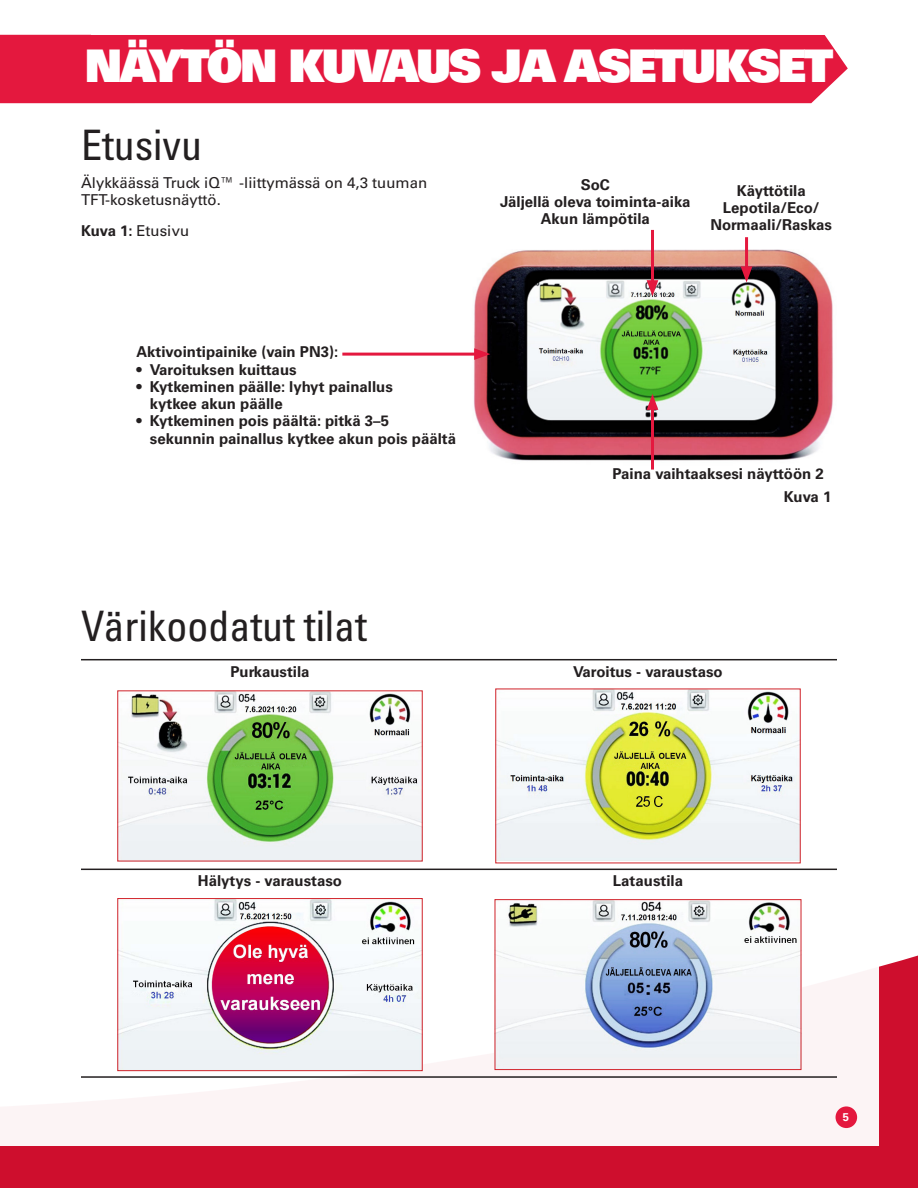
<style>
.page{position:relative;width:918px;height:1188px;background:#fff}
.page>*{position:absolute;margin:0;border:0;box-sizing:border-box;transform-origin:0 0}
.t1{font:45px "Univers LT Pro 85 X Black";letter-spacing:-.05em;color:#fff}
.Labels{font:condensed 42px "Univers LT Pro";color:#231f20}
.Labels-2{font:700 15px/17.2px "Univers LT Pro 65";color:#231f20}
.Labels-3{font:15px/17.2px "Univers LT Pro 55 Roman";color:#231f20}
.t2{font:700 11.25px "Univers LT Pro 65";color:#fff}
.s1{font-family:"Univers LT Pro 65";font-weight:700}
</style>
<div class="page">
<div style="left:0;top:955px;width:918px;height:233px;background:#ce0e2d"></div>
<div style="left:0;top:857px;width:879px;height:289px;background:#fff"></div>
<div style="left:135px;top:35px;width:713px;height:68px;background:#e4183e"></div>
<div style="left:0;top:35px;width:135px;height:68px;background:#e4183e"></div>
<img style="left:468px;top:249px;width:365px;height:212px">
<hr style="left:342px;top:353px;width:138px;height:3px;background:#e4183e">
<svg style="left:474px;top:348px;width:16px;height:12px"></svg>
<hr style="left:651px;top:230px;width:3px;height:56px;background:#e4183e">
<svg style="left:647px;top:280px;width:11px;height:16px"></svg>
<hr style="left:745px;top:237px;width:3px;height:35px;background:#e4183e">
<svg style="left:741px;top:266px;width:11px;height:17px"></svg>
<hr style="left:651px;top:404px;width:3px;height:66px;background:#e4183e">
<svg style="left:647px;top:394px;width:11px;height:16px"></svg>
<hr style="left:81px;top:659px;width:378px;height:1px;background:#231f20">
<hr style="left:459px;top:659px;width:378px;height:1px;background:#231f20">
<hr style="left:81px;top:869px;width:378px;height:1px;background:#231f20">
<hr style="left:459px;top:869px;width:378px;height:1px;background:#231f20">
<hr style="left:81px;top:1076px;width:378px;height:2px;background:#231f20">
<hr style="left:459px;top:1076px;width:378px;height:2px;background:#231f20">
<img style="left:119px;top:692px;width:302px;height:167px">
<div style="left:117px;top:690px;width:306px;height:171px;border:1px solid #d1232a"></div>
<img style="left:497px;top:691px;width:302px;height:169px">
<div style="left:495px;top:689px;width:306px;height:174px;border:1px solid #d1232a"></div>
<img style="left:119px;top:900px;width:302px;height:169px">
<div style="left:117px;top:898px;width:306px;height:173px;border:1px solid #d1232a"></div>
<img style="left:497px;top:901px;width:302px;height:167px">
<div style="left:495px;top:899px;width:306px;height:171px;border:1px solid #d1232a"></div>
<div style="left:836px;top:1106px;width:21px;height:22px;background:#e4183e;border-radius:50%"></div>
<p class="t1" style="left:85px;top:36px;width:750px">NÄYTÖN KUVAUS JA ASETUKSET</p>
<p class="Labels" style="left:81px;top:118px;width:123px">Etusivu</p>
<p class="Labels-3" style="left:81px;top:173px;width:348px">Älykkäässä Truck iQ™ -liittymässä on 4,3 tuuman<br>TFT-kosketusnäyttö.</p>
<p class="Labels-3" style="left:81px;top:221px;width:110px"><span class="s1">Kuva 1:</span> Etusivu</p>
<p class="Labels-2" style="left:136px;top:343px;width:203px">Aktivointipainike (vain PN3):</p>
<p class="Labels-2" style="left:136px;top:360px;width:162px">• Varoituksen kuittaus</p>
<p class="Labels-2" style="left:150px;top:377px;width:244px;text-indent:-14px">• Kytkeminen päälle: lyhyt painallus kytkee akun päälle</p>
<p class="Labels-2" style="left:150px;top:412px;width:308px;text-indent:-14px">• Kytkeminen pois päältä: pitkä 3–5 sekunnin painallus kytkee akun pois päältä</p>
<p class="Labels" style="left:81px;top:600px;width:287px">Värikoodatut tilat</p>
<p class="Labels-2" style="left:581px;top:175px;width:31px">SoC</p>
<p class="Labels-2" style="left:500px;top:192px;width:192px">Jäljellä oleva toiminta-aika</p>
<p class="Labels-2" style="left:541px;top:209px;width:111px">Akun lämpötila</p>
<p class="Labels-2" style="left:710px;top:181px;width:123px;text-align:center">Käyttötila<br>Lepotila/Eco/<br>Normaali/Raskas</p>
<p class="Labels-2" style="left:613px;top:464px;width:213px">Paina vaihtaaksesi näyttöön 2</p>
<p class="Labels-2" style="left:784px;top:487px;width:49px">Kuva 1</p>
<p class="Labels-2" style="left:230px;top:662px;width:81px">Purkaustila</p>
<p class="Labels-2" style="left:573px;top:662px;width:151px">Varoitus - varaustaso</p>
<p class="Labels-2" style="left:198px;top:872px;width:146px">Hälytys - varaustaso</p>
<p class="Labels-2" style="left:613px;top:872px;width:72px">Lataustila</p>
<p class="t2" style="left:843px;top:1109px;width:8px">5</p>
</div>
